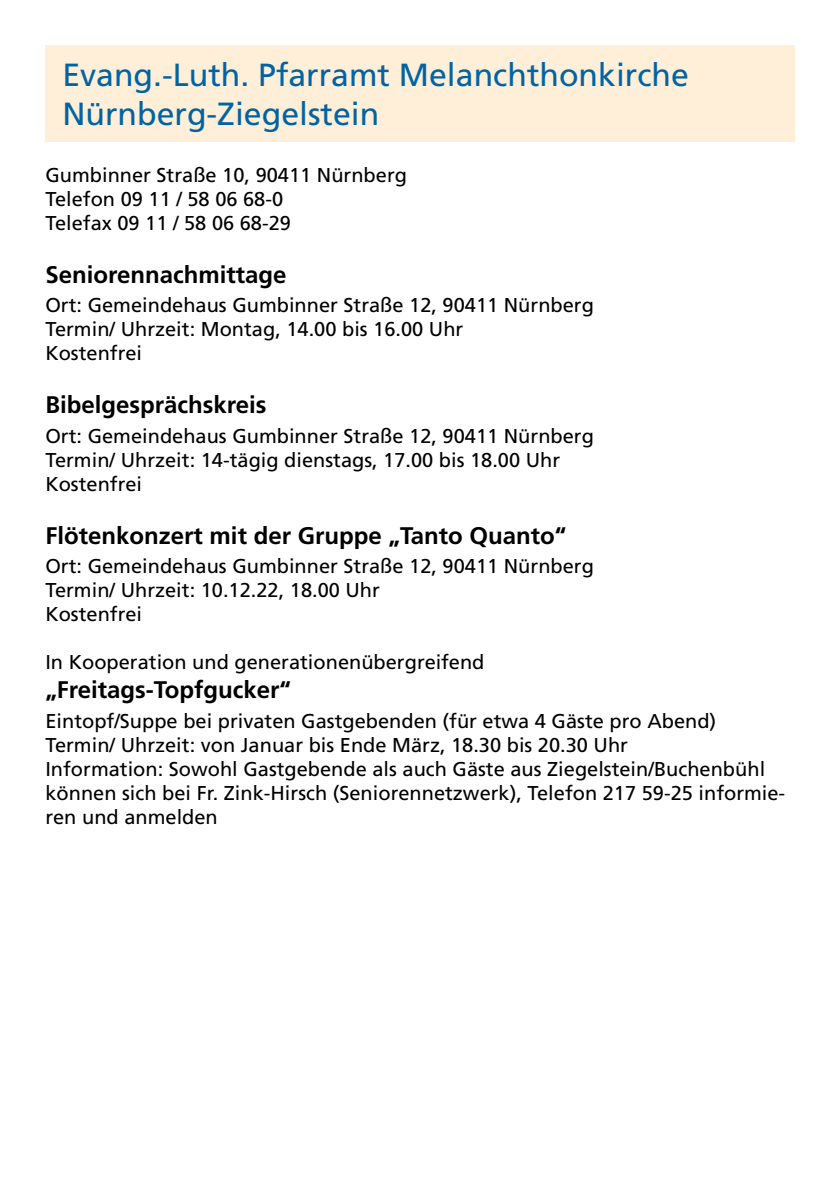
<style>
.page{position:relative;width:840px;height:1191px;background:#fff}
.page>*{position:absolute;margin:0;border:0;box-sizing:border-box;transform-origin:0 0}
.t1{font:32px/38.4px "Frutiger LT Pro";color:#0064a4}
.t2{font:700 24px "Frutiger LT Pro";color:#000}
.t3{font:20px/24px "Frutiger LT Pro";color:#000}
</style>
<div class="page">
<div style="left:45px;top:45px;width:749px;height:97px;background:#ffeed8"></div>
<h1 class="t1" style="left:62px;top:56px;width:627px">Evang.-Luth. Pfarramt Melanchthonkirche<br>Nürnberg-Ziegelstein</h1>
<p class="t3" style="left:45px;top:163px;width:363px">Gumbinner Straße 10, 90411 Nürnberg<br>Telefon 09 11 / 58 06 68-0<br>Telefax 09 11 / 58 06 68-29</p>
<p class="t2" style="left:45px;top:260px;width:242px">Seniorennachmittage</p>
<p class="t3" style="left:45px;top:293px;width:549px">Ort: Gemeindehaus Gumbinner Straße 12, 90411 Nürnberg<br>Termin/ Uhrzeit: Montag, 14.00 bis 16.00 Uhr<br>Kostenfrei</p>
<p class="t2" style="left:45px;top:390px;width:222px">Bibelgesprächskreis</p>
<p class="t3" style="left:45px;top:424px;width:549px">Ort: Gemeindehaus Gumbinner Straße 12, 90411 Nürnberg<br>Termin/ Uhrzeit: 14-tägig dienstags, 17.00 bis 18.00 Uhr<br>Kostenfrei</p>
<p class="t2" style="left:45px;top:521px;width:522px">Flötenkonzert mit der Gruppe „Tanto Quanto“</p>
<p class="t3" style="left:45px;top:554px;width:549px">Ort: Gemeindehaus Gumbinner Straße 12, 90411 Nürnberg<br>Termin/ Uhrzeit: 10.12.22, 18.00 Uhr<br>Kostenfrei</p>
<p class="t3" style="left:45px;top:650px;width:440px">In Kooperation und generationenübergreifend</p>
<p class="t2" style="left:45px;top:675px;width:247px">„Freitags-Topfgucker“</p>
<p class="t3" style="left:45px;top:709px;width:741px">Eintopf/Suppe bei privaten Gastgebenden (für etwa 4 Gäste pro Abend)<br>Termin/ Uhrzeit: von Januar bis Ende März, 18.30 bis 20.30 Uhr<br>Information: Sowohl Gastgebende als auch Gäste aus Ziegelstein/Buchenbühl können sich bei Fr. Zink-Hirsch (Seniorennetzwerk), Telefon 217 59-25 informie&shy;ren und anmelden</p>
</div>
